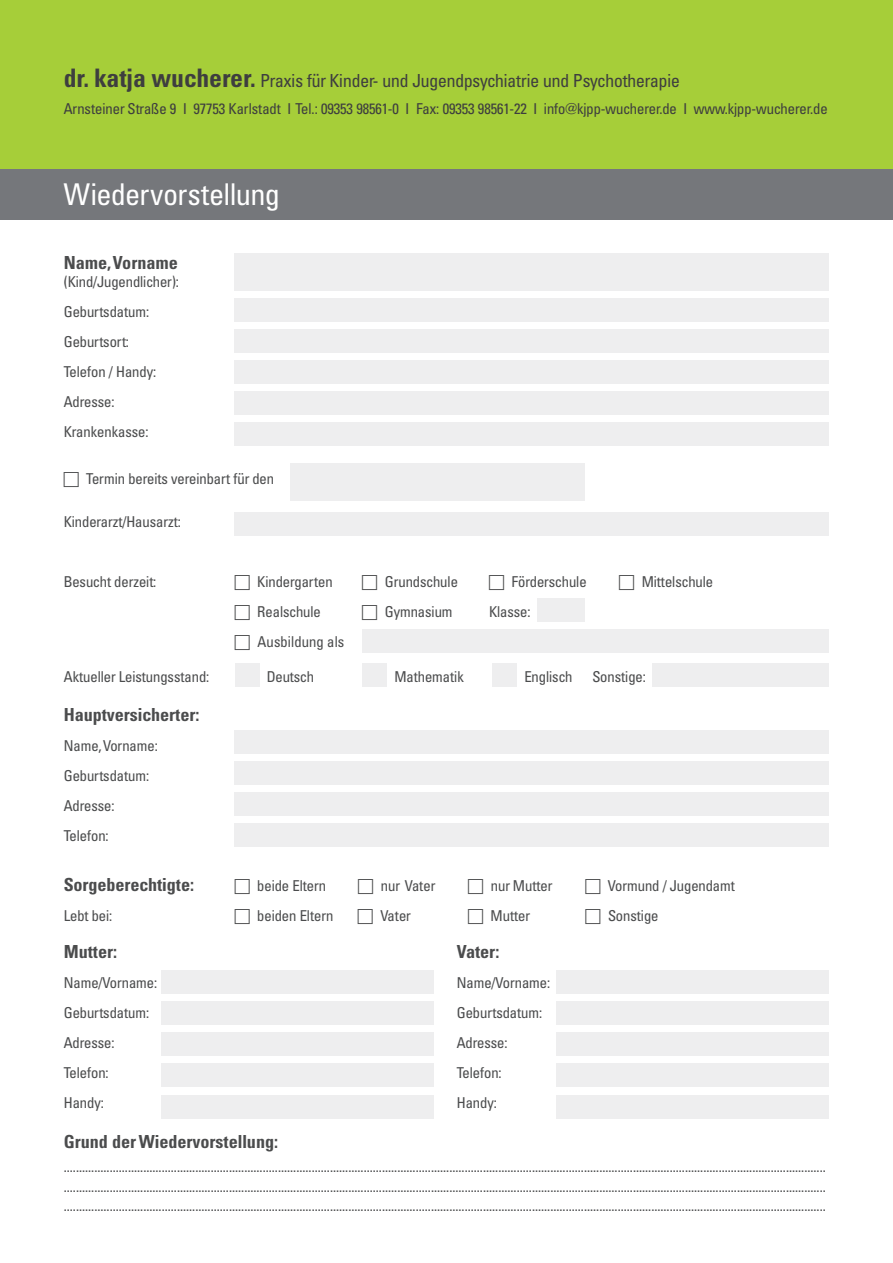
<style>
.page{position:relative;width:893px;height:1263px;background:#fff}
.page>*{position:absolute;margin:0;border:0;box-sizing:border-box;transform-origin:0 0}
.t1{font:condensed 30px "Univers S";color:#fff}
.t2{font:700 condensed 18px "Univers S";color:#4b4c4d}
.t3{font:condensed 18px "Univers S";color:#3e3e3f}
.t4{font:condensed 15px/30px "Univers S";color:#4b4c4d}
.t5{font:condensed 15px "Univers S";color:#3e3e3f}
.s1{font-weight:700;font-size:25.5px}
</style>
<div class="page">
<div style="left:0;top:0;width:893px;height:169px;background:#a6ce39"></div>
<div style="left:0;top:169px;width:893px;height:51px;background:#75777b"></div>
<div style="left:235px;top:512px;width:594px;height:24px;background:#eeeeef"></div>
<div style="left:537px;top:599px;width:48px;height:23px;background:#eeeeef"></div>
<div style="left:235px;top:663px;width:24px;height:24px;background:#eeeeef"></div>
<div style="left:362px;top:663px;width:25px;height:24px;background:#eeeeef"></div>
<div style="left:492px;top:663px;width:25px;height:24px;background:#eeeeef"></div>
<div style="left:652px;top:663px;width:177px;height:24px;background:#eeeeef"></div>
<div style="left:235px;top:253px;width:594px;height:38px;background:#eeeeef"></div>
<div style="left:235px;top:298px;width:594px;height:23px;background:#eeeeef"></div>
<div style="left:235px;top:329px;width:594px;height:23px;background:#eeeeef"></div>
<div style="left:235px;top:360px;width:594px;height:23px;background:#eeeeef"></div>
<div style="left:235px;top:391px;width:594px;height:24px;background:#eeeeef"></div>
<div style="left:235px;top:422px;width:594px;height:24px;background:#eeeeef"></div>
<div style="left:235px;top:730px;width:594px;height:23px;background:#eeeeef"></div>
<div style="left:235px;top:761px;width:594px;height:23px;background:#eeeeef"></div>
<div style="left:235px;top:792px;width:594px;height:23px;background:#eeeeef"></div>
<div style="left:235px;top:823px;width:594px;height:23px;background:#eeeeef"></div>
<div style="left:362px;top:629px;width:467px;height:24px;background:#eeeeef"></div>
<div style="left:557px;top:970px;width:272px;height:23px;background:#eeeeef"></div>
<div style="left:557px;top:1001px;width:272px;height:23px;background:#eeeeef"></div>
<div style="left:557px;top:1032px;width:272px;height:23px;background:#eeeeef"></div>
<div style="left:557px;top:1063px;width:272px;height:23px;background:#eeeeef"></div>
<div style="left:162px;top:970px;width:272px;height:23px;background:#eeeeef"></div>
<div style="left:162px;top:1001px;width:272px;height:23px;background:#eeeeef"></div>
<div style="left:162px;top:1032px;width:272px;height:23px;background:#eeeeef"></div>
<div style="left:162px;top:1063px;width:272px;height:23px;background:#eeeeef"></div>
<div style="left:557px;top:1095px;width:272px;height:23px;background:#eeeeef"></div>
<div style="left:162px;top:1095px;width:272px;height:23px;background:#eeeeef"></div>
<div style="left:291px;top:463px;width:294px;height:37px;background:#eeeeef"></div>
<p class="t3" style="left:64px;top:70px;width:617px"><span class="s1">dr. katja wucherer.</span> Praxis für Kinder- und Jugendpsychiatrie und Psychotherapie</p>
<p class="t5" style="left:64px;top:100px;width:765px">Arnsteiner Straße 9 I 97753 Karlstadt I Tel.: 09353 98561-0 I Fax: 09353 98561-22 I info@kjpp-wucherer.de I www.kjpp-wucherer.de</p>
<h1 class="t1" style="left:64px;top:176px;width:217px">Wiedervorstellung</h1>
<p class="t2" style="left:64px;top:252px;width:116px">Name, Vorname</p>
<p class="t4" style="left:64px;top:267px;width:117px">(Kind/Jugendlicher):<br>Geburtsdatum:<br>Geburtsort:<br>Telefon / Handy:<br>Adresse:<br>Krankenkasse:</p>
<p class="t4" style="left:86px;top:464px;width:189px">Termin bereits vereinbart für den</p>
<p class="t4" style="left:64px;top:507px;width:119px">Kinderarzt/Hausarzt:</p>
<p class="t4" style="left:64px;top:567px;width:94px">Besucht derzeit:</p>
<p class="t4" style="left:257px;top:567px;width:77px">Kindergarten</p>
<p class="t4" style="left:385px;top:567px;width:75px">Grundschule</p>
<p class="t4" style="left:511px;top:567px;width:77px">Förderschule</p>
<p class="t4" style="left:642px;top:567px;width:73px">Mittelschule</p>
<p class="t4" style="left:257px;top:597px;width:65px">Realschule</p>
<p class="t4" style="left:385px;top:597px;width:69px">Gymnasium</p>
<p class="t4" style="left:489px;top:597px;width:43px">Klasse:</p>
<p class="t4" style="left:258px;top:627px;width:88px">Ausbildung als</p>
<p class="t4" style="left:64px;top:662px;width:147px">Aktueller Leistungsstand:</p>
<p class="t4" style="left:267px;top:662px;width:49px">Deutsch</p>
<p class="t4" style="left:394px;top:662px;width:71px">Mathematik</p>
<p class="t4" style="left:524px;top:662px;width:50px">Englisch</p>
<p class="t4" style="left:592px;top:662px;width:55px">Sonstige:</p>
<p class="t2" style="left:64px;top:704px;width:137px">Hauptversicherter:</p>
<p class="t4" style="left:64px;top:731px;width:95px">Name, Vorname:<br>Geburtsdatum:<br>Adresse:<br>Telefon:</p>
<p class="t2" style="left:64px;top:873px;width:132px">Sorgeberechtigte:</p>
<p class="t4" style="left:257px;top:870px;width:70px">beide Eltern</p>
<p class="t4" style="left:381px;top:870px;width:56px">nur Vater</p>
<p class="t4" style="left:491px;top:870px;width:63px">nur Mutter</p>
<p class="t4" style="left:608px;top:870px;width:128px">Vormund / Jugendamt</p>
<p class="t4" style="left:64px;top:900px;width:50px">Lebt bei:</p>
<p class="t4" style="left:257px;top:900px;width:78px">beiden Eltern</p>
<p class="t4" style="left:380px;top:900px;width:32px">Vater</p>
<p class="t4" style="left:491px;top:900px;width:41px">Mutter</p>
<p class="t4" style="left:608px;top:900px;width:52px">Sonstige</p>
<p class="t2" style="left:64px;top:941px;width:55px">Mutter:</p>
<p class="t2" style="left:457px;top:941px;width:44px">Vater:</p>
<p class="t4" style="left:64px;top:968px;width:95px">Name/Vorname:</p>
<p class="t4" style="left:457px;top:968px;width:95px">Name/Vorname:</p>
<p class="t4" style="left:64px;top:998px;width:87px">Geburtsdatum:</p>
<p class="t4" style="left:457px;top:998px;width:87px">Geburtsdatum:</p>
<p class="t4" style="left:64px;top:1028px;width:52px">Adresse:</p>
<p class="t4" style="left:457px;top:1028px;width:52px">Adresse:</p>
<p class="t4" style="left:64px;top:1058px;width:46px">Telefon:</p>
<p class="t4" style="left:457px;top:1058px;width:46px">Telefon:</p>
<p class="t4" style="left:64px;top:1088px;width:42px">Handy:</p>
<p class="t4" style="left:457px;top:1088px;width:42px">Handy:</p>
<p class="t2" style="left:64px;top:1131px;width:216px">Grund der Wiedervorstellung:</p>
<p class="t4" style="left:64px;top:1157px;width:763px;line-height:19.5px;text-align:justify">......................................................................................................................................................................................................................................................... ......................................................................................................................................................................................................................................................... .........................................................................................................................................................................................................................................................</p>
</div>
